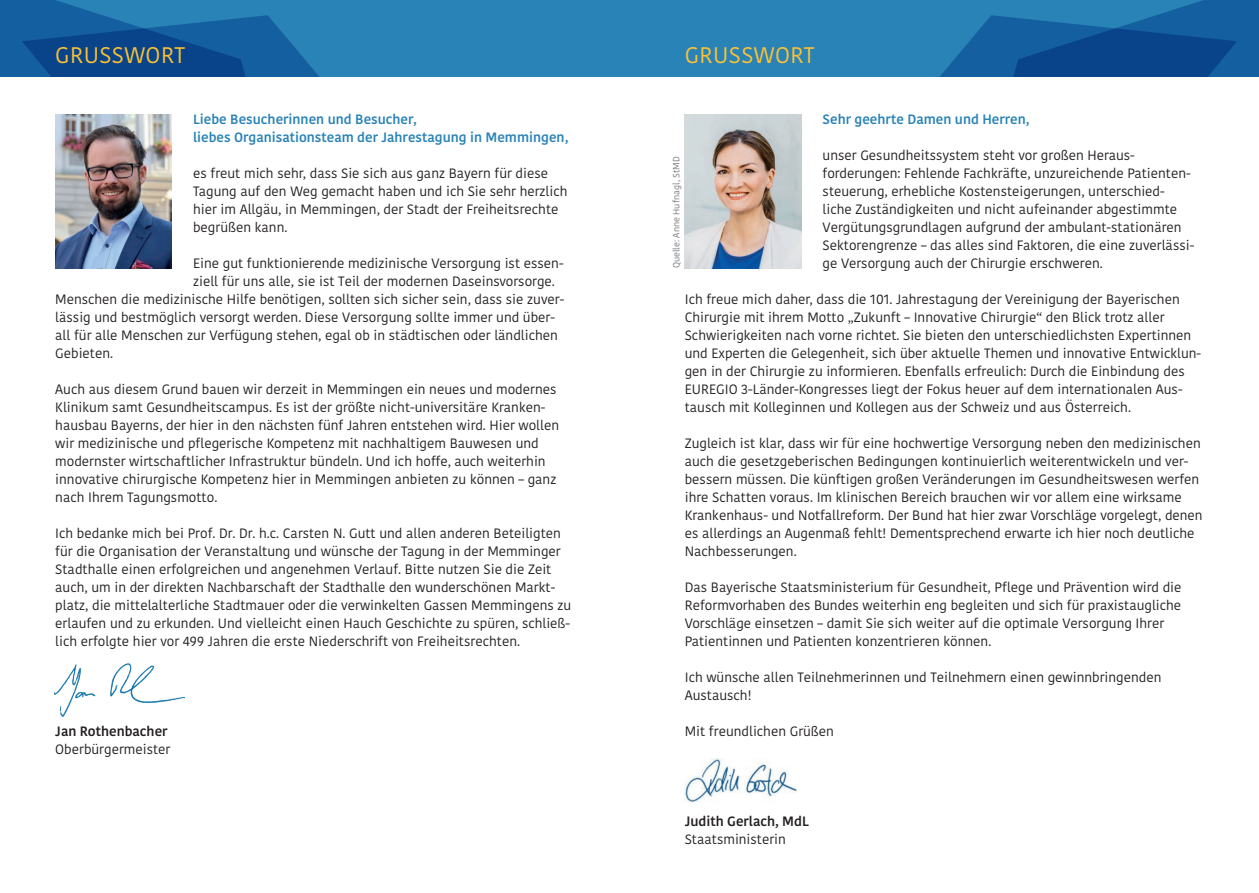
<style>
.page{position:relative;width:1259px;height:893px;background:#fff}
.page>*{position:absolute;margin:0;border:0;box-sizing:border-box;transform-origin:0 0}
.t1{font:22.5px "Kohinoor";letter-spacing:.02em;color:#fec231}
.t2{font:13.5px/18px "Kohinoor";color:#231f20}
.t3{font:500 13.5px/18px "Kohinoor";color:#2a83b7}
.t4{font:500 13.5px "Kohinoor";color:#231f20}
.t5{font:9px "Kohinoor";color:#76787b}
</style>
<div class="page">
<div style="left:629px;top:0;width:630px;height:77px;background:#2a83b7"></div>
<svg style="left:940px;top:0;width:319px;height:77px"></svg>
<div style="left:0;top:0;width:629px;height:77px;background:#2a83b7"></div>
<svg style="left:0;top:0;width:319px;height:77px"></svg>
<img style="left:685px;top:114px;width:116px;height:154px">
<img style="left:685px;top:758px;width:112px;height:44px">
<img style="left:55px;top:114px;width:117px;height:154px">
<img style="left:54px;top:664px;width:131px;height:52px">
<h1 class="t1" style="left:55px;top:41px;width:131px">GRUSSWORT</h1>
<h1 class="t1" style="left:685px;top:41px;width:131px">GRUSSWORT</h1>
<p class="t3" style="left:193px;top:111px;width:377px">Liebe Besucherinnen und Besucher,<br>liebes Organisationsteam der Jahrestagung in Memmingen,</p>
<p class="t2" style="left:193px;top:165px;width:376px">es freut mich sehr, dass Sie sich aus ganz Bayern für diese Tagung auf den Weg gemacht haben und ich Sie sehr herzlich hier im Allgäu, in Memmingen, der Stadt der Freiheitsrechte begrüßen kann.</p>
<p class="t2" style="left:193px;top:255px;width:372px">Eine gut funktionierende medizinische Versorgung ist essen-</p>
<p class="t2" style="left:193px;top:273px;width:363px">ziell für uns alle, sie ist Teil der modernen Daseinsvorsorge.</p>
<p class="t2" style="left:55px;top:291px;width:510px">Menschen die medizinische Hilfe benötigen, sollten sich sicher sein, dass sie zuver-</p>
<p class="t2" style="left:55px;top:309px;width:501px">lässig und bestmöglich versorgt werden. Diese Versorgung sollte immer und über-</p>
<p class="t2" style="left:55px;top:327px;width:504px">all für alle Menschen zur Verfügung stehen, egal ob in städtischen oder ländlichen</p>
<p class="t2" style="left:55px;top:345px;width:59px">Gebieten.</p>
<p class="t2" style="left:55px;top:381px;width:505px">Auch aus diesem Grund bauen wir derzeit in Memmingen ein neues und modernes Klinikum samt Gesundheitscampus. Es ist der größte nicht-universitäre Kranken&shy;hausbau Bayerns, der hier in den nächsten fünf Jahren entstehen wird. Hier wollen wir medizinische und pflegerische Kompetenz mit nachhaltigem Bauwesen und modernster wirtschaftlicher Infrastruktur bündeln. Und ich hoffe, auch weiterhin innovative chirurgische Kompetenz hier in Memmingen anbieten zu können – ganz nach Ihrem Tagungsmotto.</p>
<p class="t2" style="left:55px;top:525px;width:517px">Ich bedanke mich bei Prof. Dr. Dr. h.c. Carsten N. Gutt und allen anderen Beteiligten für die Organisation der Veranstaltung und wünsche der Tagung in der Memminger Stadthalle einen erfolgreichen und angenehmen Verlauf. Bitte nutzen Sie die Zeit auch, um in der direkten Nachbarschaft der Stadthalle den wunderschönen Markt&shy;platz, die mittelalterliche Stadtmauer oder die verwinkelten Gassen Memmingens zu erlaufen und zu erkunden. Und vielleicht einen Hauch Geschichte zu spüren, schließ&shy;lich erfolgte hier vor 499 Jahren die erste Niederschrift von Freiheitsrechten.</p>
<p class="t4" style="left:55px;top:723px;width:114px">Jan Rothenbacher</p>
<p class="t2" style="left:55px;top:741px;width:117px">Oberbürgermeister</p>
<p class="t3" style="left:822px;top:111px;width:208px">Sehr geehrte Damen und Herren,</p>
<p class="t2" style="left:822px;top:147px;width:373px">unser Gesundheitssystem steht vor großen Heraus&shy;forderungen: Fehlende Fachkräfte, unzureichende Patienten&shy;steuerung, erhebliche Kostensteigerungen, unterschied&shy;liche Zuständigkeiten und nicht aufeinander abgestimmte Vergütungsgrundlagen aufgrund der ambulant-stationären Sektorengrenze – das alles sind Faktoren, die eine zuverlässi&shy;ge Versorgung auch der Chirurgie erschweren.</p>
<p class="t2" style="left:685px;top:291px;width:518px">Ich freue mich daher, dass die 101. Jahrestagung der Vereinigung der Bayerischen Chirurgie mit ihrem Motto „Zukunft – Innovative Chirurgie“ den Blick trotz aller Schwierigkeiten nach vorne richtet. Sie bieten den unterschiedlichsten Expertinnen und Experten die Gelegenheit, sich über aktuelle Themen und innovative Entwicklun&shy;gen in der Chirurgie zu informieren. Ebenfalls erfreulich: Durch die Einbindung des EUREGIO 3-Länder-Kongresses liegt der Fokus heuer auf dem internationalen Aus&shy;tausch mit Kolleginnen und Kollegen aus der Schweiz und aus Österreich.</p>
<p class="t2" style="left:685px;top:435px;width:519px">Zugleich ist klar, dass wir für eine hochwertige Versorgung neben den medizinischen auch die gesetzgeberischen Bedingungen kontinuierlich weiterentwickeln und ver&shy;bessern müssen. Die künftigen großen Veränderungen im Gesundheitswesen werfen ihre Schatten voraus. Im klinischen Bereich brauchen wir vor allem eine wirksame Krankenhaus- und Notfallreform. Der Bund hat hier zwar Vorschläge vorgelegt, denen es allerdings an Augenmaß fehlt! Dementsprechend erwarte ich hier noch deutliche Nachbesserungen.</p>
<p class="t2" style="left:685px;top:579px;width:498px">Das Bayerische Staatsministerium für Gesundheit, Pflege und Prävention wird die Reformvorhaben des Bundes weiterhin eng begleiten und sich für praxistaugliche Vorschläge einsetzen – damit Sie sich weiter auf die optimale Versorgung Ihrer Patientinnen und Patienten konzentrieren können.</p>
<p class="t2" style="left:685px;top:669px;width:478px">Ich wünsche allen Teilnehmerinnen und Teilnehmern einen gewinnbringenden<br>Austausch!</p>
<p class="t2" style="left:685px;top:723px;width:151px">Mit freundlichen Grüßen</p>
<p class="t5" style="left:670px;top:268px;width:114px;rotate:-90deg">Quelle: Anne Hufnagl, StMD</p>
<p class="t4" style="left:685px;top:813px;width:125px">Judith Gerlach, MdL</p>
<p class="t2" style="left:685px;top:831px;width:103px">Staatsministerin</p>
</div>
